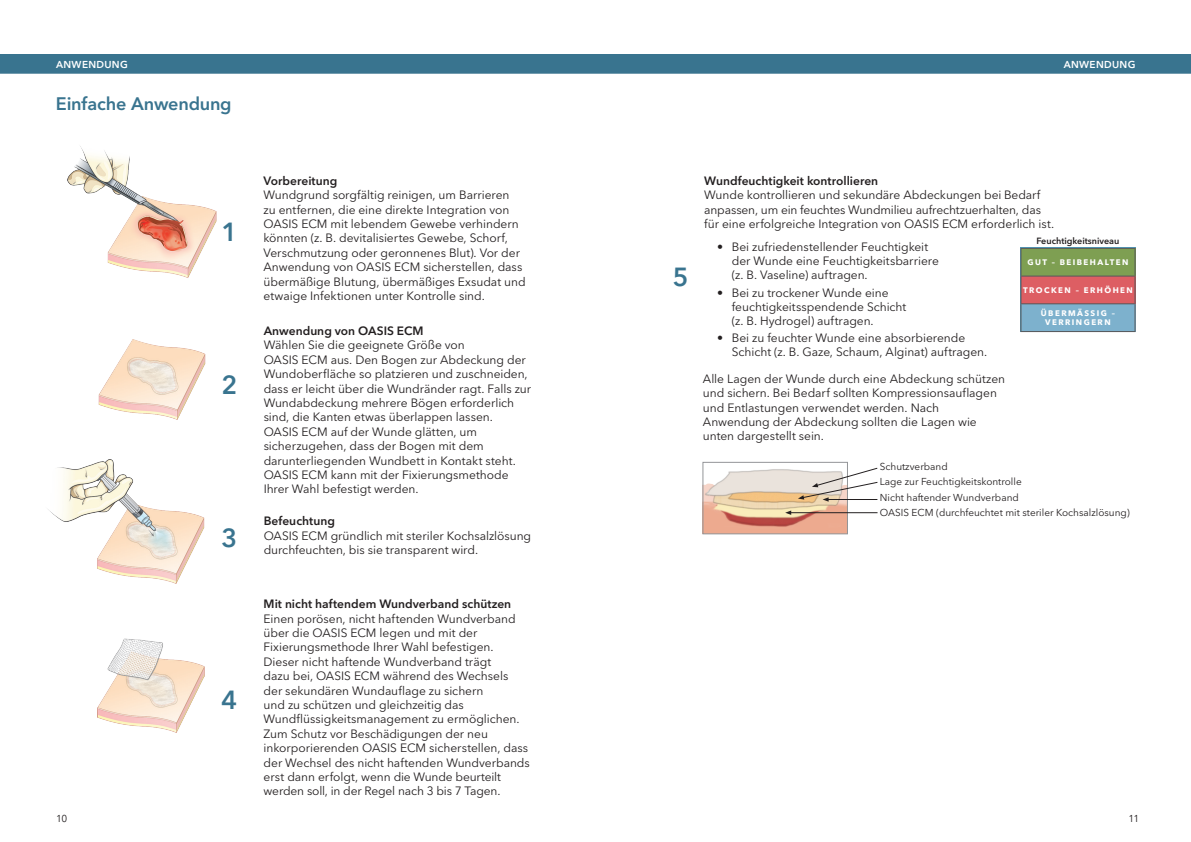
<style>
.page{position:relative;width:1191px;height:842px;background:#fff}
.page>*{position:absolute;margin:0;border:0;box-sizing:border-box;transform-origin:0 0}
.t1{font:600 26px "Avenir Next LT Pro";color:#39748f}
.t2{font:600 18px "Avenir Next LT Pro";letter-spacing:-.01em;color:#39748f}
.t3{font:12px/14.4px "Avenir Next LT Pro";letter-spacing:-.005em;color:#231f20}
.t4{font:600 12px "Avenir Next LT Pro";color:#231f20}
.t5{font:10px/15.5px "Avenir Next LT Pro";color:#231f20}
.t6{font:600 10px "Avenir Next LT Pro";letter-spacing:.03em;color:#fff}
.t7{font:600 9px "Avenir Next LT Pro";color:#231f20}
.t8{font:700 8px/9px "Avenir Next LT Pro";letter-spacing:.18em;color:#fff;text-align:center}
</style>
<div class="page">
<div style="left:587px;top:54px;width:604px;height:20px;background:#39748f"></div>
<div style="left:0;top:54px;width:604px;height:20px;background:#39748f"></div>
<img style="left:99px;top:340px;width:106px;height:79px">
<img style="left:48px;top:459px;width:156px;height:124px">
<img style="left:97px;top:638px;width:108px;height:94px">
<img style="left:67px;top:146px;width:150px;height:132px">
<div style="left:1021px;top:248px;width:114px;height:28px;background:#7e9f52"></div>
<div style="left:1021px;top:276px;width:114px;height:28px;background:#dd5e63"></div>
<div style="left:1021px;top:304px;width:114px;height:28px;background:#7db1cd"></div>
<hr style="left:1020px;top:248px;width:115px;height:1px;background:#57585a">
<hr style="left:1020px;top:276px;width:115px;height:1px;background:#57585a">
<hr style="left:1020px;top:303px;width:115px;height:1px;background:#57585a">
<svg style="left:1020px;top:249px;width:1px;height:82px"></svg>
<svg style="left:1134px;top:249px;width:1px;height:82px"></svg>
<hr style="left:1020px;top:331px;width:115px;height:1px;background:#57585a">
<img style="left:704px;top:469px;width:141px;height:63px">
<div style="left:702px;top:462px;width:145px;height:72px;border:1px solid #939598"></div>
<hr style="left:789px;top:512px;width:88px;height:1px;background:#231f20">
<svg style="left:785px;top:510px;width:6px;height:5px"></svg>
<svg style="left:798px;top:468px;width:79px;height:34px"></svg>
<p class="t6" style="left:56px;top:58px;width:73px">ANWENDUNG</p>
<h2 class="t2" style="left:56px;top:93px;width:177px">Einfache Anwendung</h2>
<h1 class="t1" style="left:222px;top:216px;width:17px">1</h1>
<h1 class="t1" style="left:222px;top:369px;width:17px">2</h1>
<p class="t4" style="left:263px;top:173px;width:75px">Vorbereitung</p>
<p class="t3" style="left:263px;top:188px;width:264px">Wundgrund sorgfältig reinigen, um Barrieren<br>zu entfernen, die eine direkte Integration von OASIS ECM mit lebendem Gewebe verhindern könnten (z. B. devitalisiertes Gewebe, Schorf, Verschmutzung oder geronnenes Blut). Vor der Anwendung von OASIS ECM sicherstellen, dass übermäßige Blutung, übermäßiges Exsudat und etwaige Infektionen unter Kontrolle sind.</p>
<p class="t4" style="left:264px;top:323px;width:161px">Anwendung von OASIS ECM</p>
<p class="t3" style="left:264px;top:338px;width:269px">Wählen Sie die geeignete Größe von<br>OASIS ECM aus. Den Bogen zur Abdeckung der Wundoberfläche so platzieren und zuschneiden, dass er leicht über die Wundränder ragt. Falls zur Wundabdeckung mehrere Bögen erforderlich sind, die Kanten etwas überlappen lassen.<br>OASIS ECM auf der Wunde glätten, um sicherzugehen, dass der Bogen mit dem darunterliegenden Wundbett in Kontakt steht.<br>OASIS ECM kann mit der Fixierungsmethode Ihrer Wahl befestigt werden.</p>
<p class="t4" style="left:264px;top:514px;width:73px">Befeuchtung</p>
<p class="t3" style="left:222px;top:528px;width:311px;text-indent:42px">OASIS ECM gründlich mit steriler Kochsalzlösung<br><sup>3</sup> durchfeuchten, bis sie transparent wird.</p>
<h1 class="t1" style="left:222px;top:684px;width:17px">4</h1>
<p class="t4" style="left:263px;top:597px;width:249px">Mit nicht haftendem Wundverband schützen</p>
<p class="t3" style="left:263px;top:611px;width:268px">Einen porösen, nicht haftenden Wundverband über die OASIS ECM legen und mit der Fixierungsmethode Ihrer Wahl befestigen.<br>Dieser nicht haftende Wundverband trägt<br>dazu bei, OASIS ECM während des Wechsels der sekundären Wundauflage zu sichern<br>und zu schützen und gleichzeitig das Wundflüssigkeitsmanagement zu ermöglichen.<br>Zum Schutz vor Beschädigungen der neu inkorporierenden OASIS ECM sicherstellen, dass der Wechsel des nicht haftenden Wundverbands erst dann erfolgt, wenn die Wunde beurteilt werden soll, in der Regel nach 3 bis 7 Tagen.</p>
<p class="t6" style="left:1063px;top:58px;width:73px">ANWENDUNG</p>
<h1 class="t1" style="left:673px;top:261px;width:17px">5</h1>
<p class="t4" style="left:704px;top:173px;width:175px">Wundfeuchtigkeit kontrollieren</p>
<p class="t3" style="left:704px;top:188px;width:349px">Wunde kontrollieren und sekundäre Abdeckungen bei Bedarf anpassen, um ein feuchtes Wundmilieu aufrechtzuerhalten, das für eine erfolgreiche Integration von OASIS ECM erforderlich ist.</p>
<p class="t3" style="left:732px;top:240px;width:209px;line-height:14px;text-indent:-15px">• Bei zufriedenstellender Feuchtigkeit der Wunde eine Feuchtigkeitsbarriere (z. B. Vaseline) auftragen.</p>
<p class="t3" style="left:732px;top:285px;width:176px;line-height:14px;text-indent:-15px">• Bei zu trockener Wunde eine feuchtigkeitsspendende Schicht (z. B. Hydrogel) auftragen.</p>
<p class="t3" style="left:732px;top:331px;width:255px;line-height:14px;text-indent:-15px">• Bei zu feuchter Wunde eine absorbierende<br>Schicht (z. B. Gaze, Schaum, Alginat) auftragen.</p>
<p class="t3" style="left:703px;top:371px;width:304px">Alle Lagen der Wunde durch eine Abdeckung schützen und sichern. Bei Bedarf sollten Kompressionsauflagen und Entlastungen verwendet werden. Nach Anwendung der Abdeckung sollten die Lagen wie unten dargestellt sein.</p>
<p class="t7" style="left:1036px;top:235px;width:84px">Feuchtigkeitsniveau</p>
<p class="t8" style="left:1027px;top:258px;width:102px">GUT – BEIBEHALTEN</p>
<p class="t8" style="left:1023px;top:286px;width:111px">TROCKEN – ERHÖHEN</p>
<p class="t8" style="left:1041px;top:309px;width:76px">ÜBERMÄSSIG –<br>VERRINGERN</p>
<p class="t5" style="left:880px;top:459px;width:251px">Schutzverband<br>Lage zur Feuchtigkeitskontrolle<br>Nicht haftender Wundverband<br>OASIS ECM (durchfeuchtet mit steriler Kochsalzlösung)</p>
<p class="t5" style="left:56px;top:811px;width:13px">10</p>
<p class="t5" style="left:1128px;top:811px;width:12px">11</p>
</div>
